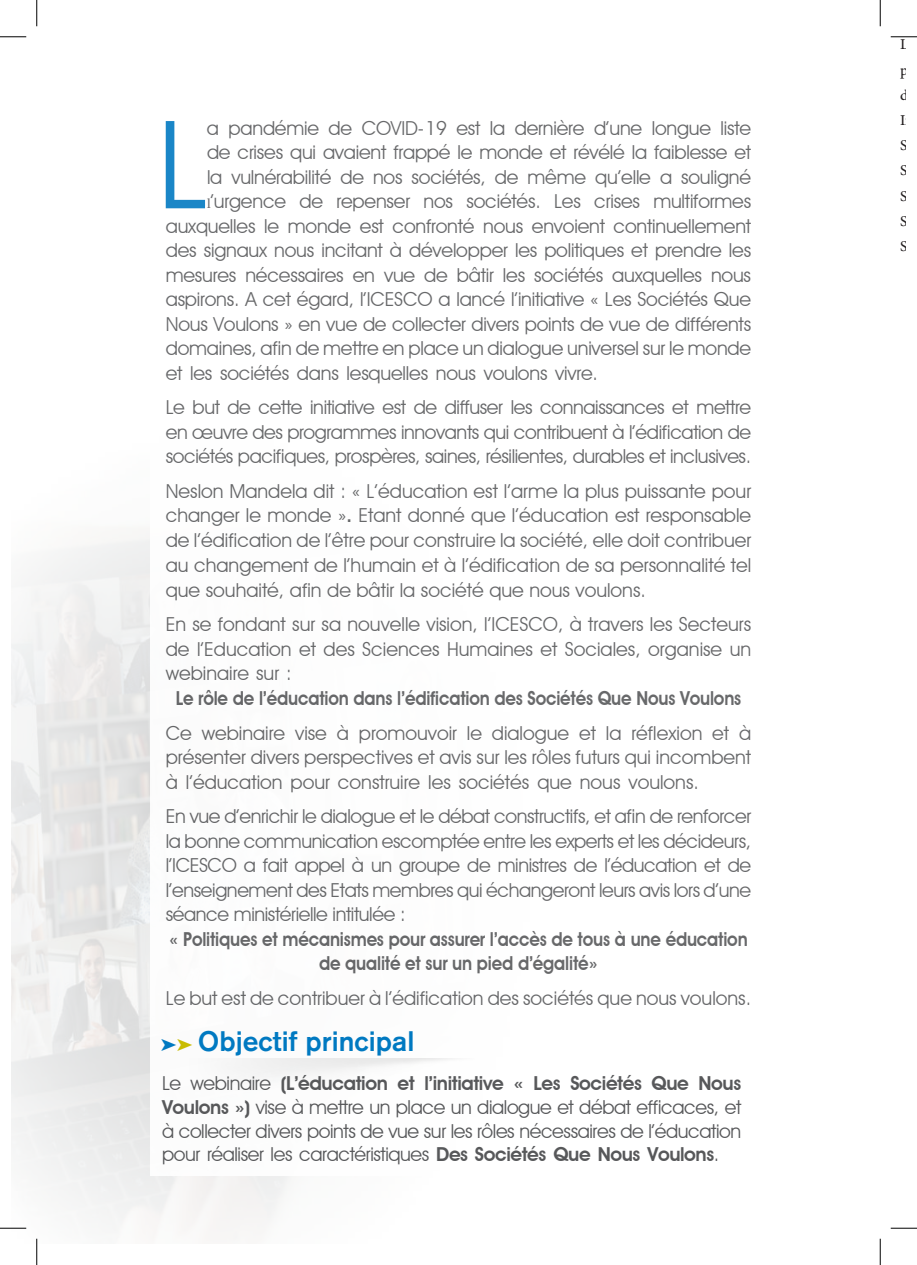
<style>
.page{position:relative;width:917px;height:1265px;background:#fff}
.page>*{position:absolute;margin:0;border:0;box-sizing:border-box;transform-origin:0 0}
.t1{font:122.67px "Avant Garde IT Cby BT";color:#0079c1}
.t2{font:500 28px "Akzidenz Grotesk BE";color:#0079c1}
.t3{font:21px/25.2px "Adobe Arabic";color:#231f20}
.t4{font:19.25px/24.5px "Avant Garde IT Cby BT";letter-spacing:-.01em;color:#57585a;text-align:justify}
.t5{font:600 19.25px/24.5px "Avant Garde IT Cby BT";letter-spacing:-.01em;color:#57585a;text-align:center;scale:.9 1}
.s1{font-family:"Adobe Arabic"}
.s2{font-weight:600}
.s3{color:#c9bc01}
</style>
<div class="page">
<img style="left:12px;top:535px;width:278px;height:695px">
<div style="left:151px;top:116px;width:615px;height:1059px;background:#fff"></div>
<hr style="left:0;top:1226px;width:26px;height:2px;background:#fff">
<svg style="left:0;top:36px;width:26px;height:1px"></svg>
<svg style="left:891px;top:36px;width:26px;height:1px"></svg>
<svg style="left:0;top:1227px;width:26px;height:1px"></svg>
<svg style="left:891px;top:1227px;width:26px;height:1px"></svg>
<svg style="left:36px;top:0;width:1px;height:26px"></svg>
<svg style="left:36px;top:1238px;width:1px;height:26px"></svg>
<svg style="left:880px;top:0;width:1px;height:26px"></svg>
<svg style="left:880px;top:1238px;width:1px;height:26px"></svg>
<h1 class="t1" style="left:158px;top:90px;width:52px">L</h1>
<p class="t4" style="left:207px;top:115px;width:546px">a pandémie de COVID-19 est la dernière d’une longue liste</p>
<p class="t4" style="left:207px;top:140px;width:546px">de crises qui avaient frappé le monde et révélé la faiblesse et</p>
<p class="t4" style="left:207px;top:164px;width:546px">la vulnérabilité de nos sociétés, de même qu’elle a souligné</p>
<p class="t4" style="left:207px;top:189px;width:546px"><span class="s1">l</span>’urgence de repenser nos sociétés. Les crises multiformes</p>
<p class="t4" style="left:166px;top:213px;width:587px">auxquelles le monde est confronté nous envoient continuellement</p>
<p class="t4" style="left:166px;top:238px;width:587px">des signaux nous incitant à développer les politiques et prendre les</p>
<p class="t4" style="left:166px;top:262px;width:587px">mesures nécessaires en vue de bâtir les sociétés auxquelles nous</p>
<p class="t4" style="left:166px;top:287px;width:587px">aspirons. A cet égard, l’ICESCO a lancé l’initiative « Les Sociétés Que</p>
<p class="t4" style="left:166px;top:311px;width:587px">Nous Voulons » en vue de collecter divers points de vue de différents</p>
<p class="t4" style="left:166px;top:336px;width:587px">domaines, afin de mettre en place un dialogue universel sur le monde</p>
<p class="t4" style="left:166px;top:360px;width:434px">et les sociétés dans lesquelles nous voulons vivre.</p>
<p class="t4" style="left:166px;top:395px;width:587px">Le but de cette initiative est de diffuser les connaissances et mettre en œuvre des programmes innovants qui contribuent à l’édification de sociétés pacifiques, prospères, saines, résilientes, durables et inclusives.</p>
<p class="t4" style="left:166px;top:478px;width:587px">Neslon Mandela dit : « L’éducation est l’arme la plus puissante pour changer le monde »<span class="s2">.</span> Etant donné que l’éducation est responsable de l’édification de l’être pour construire la société, elle doit contribuer au changement de l’humain et à l’édification de sa personnalité tel que souhaité, afin de bâtir la société que nous voulons.</p>
<p class="t4" style="left:166px;top:611px;width:587px">En se fondant sur sa nouvelle vision, l’ICESCO, à travers les Secteurs de l’Education et des Sciences Humaines et Sociales, organise un webinaire sur :</p>
<p class="t5" style="left:176px;top:686px;width:630px">Le rôle de l’éducation dans l’édification des Sociétés Que Nous Voulons</p>
<p class="t4" style="left:166px;top:720px;width:587px">Ce webinaire vise à promouvoir le dialogue et la réflexion et à présenter divers perspectives et avis sur les rôles futurs qui incombent à l’éducation pour construire les sociétés que nous voulons.</p>
<p class="t4" style="left:166px;top:803px;width:587px">En vue d’enrichir le dialogue et le débat constructifs, et afin de renforcer la bonne communication escomptée entre les experts et les décideurs, l’ICESCO a fait appel à un groupe de ministres de l’éducation et de l’enseignement des Etats membres qui échangeront leurs avis lors d’une séance ministérielle intitulée :</p>
<p class="t5" style="left:169px;top:926px;width:644px">« Politiques et mécanismes pour assurer l’accès de tous à une éducation de qualité et sur un pied d’égalité»</p>
<p class="t4" style="left:166px;top:985px;width:587px">Le but est de contribuer à l’édification des sociétés que nous voulons.</p>
<h2 class="t2" style="left:161px;top:1023px;width:255px">➤<span class="s3">➤</span> Objectif principal</h2>
<p class="t4" style="left:162px;top:1071px;width:581px;line-height:23.6px">Le webinaire <span class="s2">(L’éducation et l’initiative « Les Sociétés Que Nous Voulons »)</span> vise à mettre un place un dialogue et débat efficaces, et à collecter divers points de vue sur les rôles nécessaires de l’éducation pour réaliser les caractéristiques <span class="s2">Des Sociétés Que Nous Voulons</span>.</p>
<p class="t3" style="left:900px;top:29px;width:17px">Le</p>
<p class="t3" style="left:900px;top:80px;width:16px">de<br>In</p>
</div>
